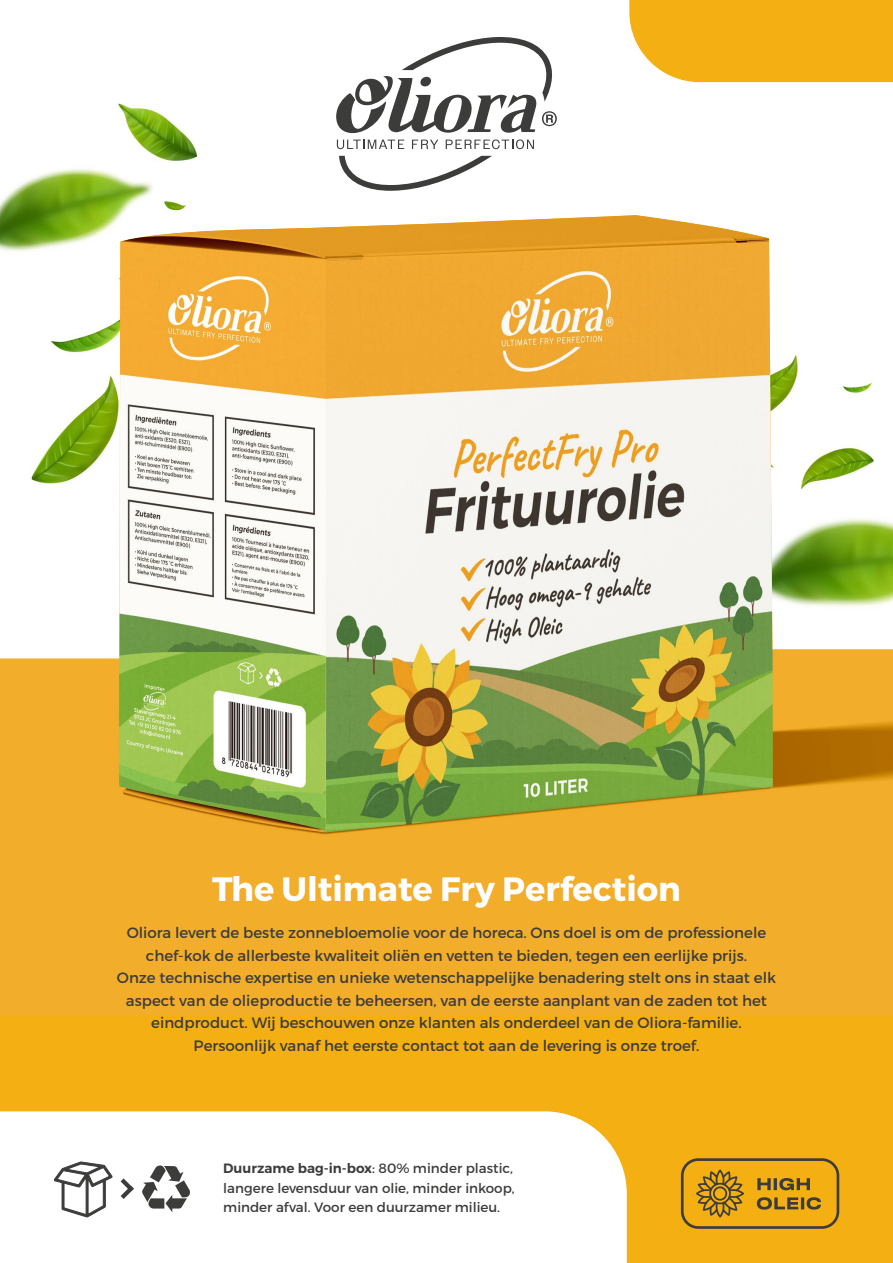
<style>
.page{position:relative;width:893px;height:1263px;background:#fff}
.page>*{position:absolute;margin:0;border:0;box-sizing:border-box;transform-origin:0 0}
.t1{font:33.6px "Trueno Bd";color:#fff}
.t2{font:15px/22.5px "Trueno Rg";color:#3c3c3b;text-align:center}
.t3{font:13.5px/19.5px "Trueno Rg";color:#3c3c3b}
.t4{font:13.5px "Trueno S Bd";color:#3c3c3b}
.s1{font-family:"Trueno Rg"}
</style>
<div class="page">
<img style="left:0;top:82px;width:893px;height:133px">
<div style="left:0;top:1016px;width:893px;height:247px;background:#f4af12"></div>
<img style="left:0;top:215px;width:893px;height:801px">
<svg style="left:339px;top:156px;width:153px;height:35px"></svg>
<svg style="left:337px;top:140px;width:67px;height:9px"></svg>
<svg style="left:412px;top:140px;width:26px;height:9px"></svg>
<svg style="left:446px;top:139px;width:88px;height:10px"></svg>
<svg style="left:336px;top:37px;width:221px;height:96px"></svg>
<div style="left:629px;top:0;width:264px;height:82px;background:#f4af12"></div>
<svg style="left:0;top:1111px;width:627px;height:152px"></svg>
<svg style="left:54px;top:1161px;width:59px;height:57px"></svg>
<svg style="left:142px;top:1165px;width:48px;height:47px"></svg>
<svg style="left:119px;top:1177px;width:16px;height:23px"></svg>
<svg style="left:696px;top:1169px;width:48px;height:49px;background:#b98a1e"></svg>
<div style="left:681px;top:1158px;width:158px;height:71px;border:3px solid #3c3c3b;border-radius:16px"></div>
<svg style="left:757px;top:1197px;width:64px;height:12px"></svg>
<svg style="left:757px;top:1178px;width:53px;height:12px"></svg>
<h1 class="t1" style="left:212px;top:868px;width:470px">The Ultimate Fry Perfection</h1>
<p class="t2" style="left:117px;top:922px;width:661px">Oliora levert de beste zonnebloemolie voor de horeca. Ons doel is om de professionele chef-kok de allerbeste kwaliteit oliën en vetten te bieden, tegen een eerlijke prijs.<br>Onze technische expertise en unieke wetenschappelijke benadering stelt ons in staat elk aspect van de olieproductie te beheersen, van de eerste aanplant van de zaden tot het eindproduct. Wij beschouwen onze klanten als onderdeel van de Oliora-familie.<br>Persoonlijk vanaf het eerste contact tot aan de levering is onze troef.</p>
<p class="t4" style="left:223px;top:1160px;width:291px">Duurzame bag-in-box<span class="s1">: 80% minder plastic,</span></p>
<p class="t3" style="left:223px;top:1178px;width:293px">langere levensduur van olie, minder inkoop, minder afval. Voor een duurzamer milieu.</p>
</div>
